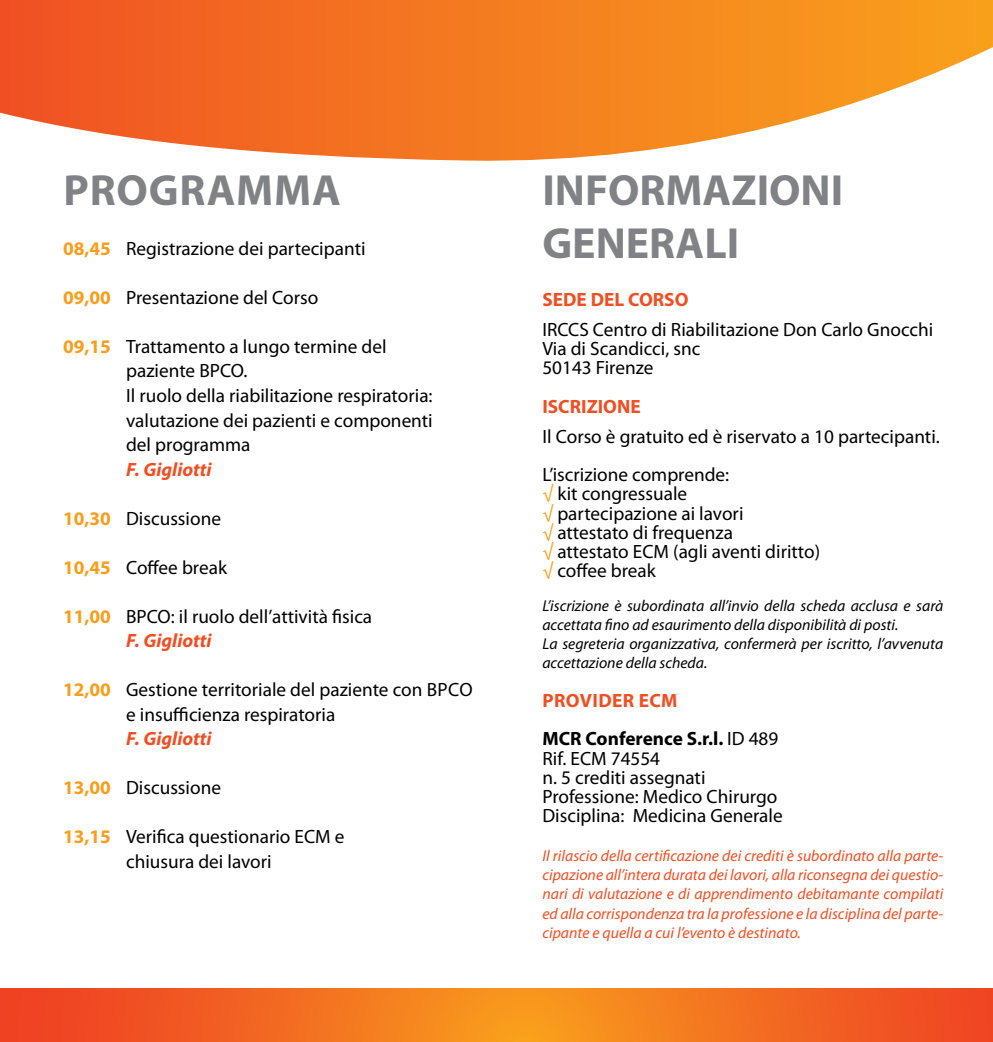
<style>
.page{position:relative;width:993px;height:1042px;background:#fff}
.page>*{position:absolute;margin:0;border:0;box-sizing:border-box;transform-origin:0 0}
.t1{font:700 43.75px/52.5px "Myriad Pro";color:#808285}
.t2{font:19.25px/19.2px "Myriad Pro";color:#000}
.t3{font:700 19.25px "Myriad Pro";color:#f04e23}
.t4{font:700 19.25px/38.5px "Myriad Pro";color:#000;text-align:center}
.t5{font:italic 700 19.25px "Myriad Pro";color:#f04e23}
.t6{font:italic 15.75px/19.2px "Myriad Pro";color:#f04e23;text-align:justify}
.t7{font:italic 15.75px/19.2px "Myriad Pro";color:#000}
.s1{font-weight:700;color:#f99d1c}
.s2{font-weight:700;font-style:italic;color:#f04e23}
.s3{color:#f99d1c}
.s4{color:#f04e23}
.s5{font-weight:400}
</style>
<div class="page">
<svg style="left:0;top:989px;width:992px;height:53px;background:#f26b20"></svg>
<svg style="left:0;top:0;width:992px;height:161px"></svg>
<h1 class="t1" style="left:63px;top:163px;width:32px">PROGRAMMA</h1>
<p class="t2" style="left:63px;top:239px;width:304px"><span class="s1">08,45</span> Registrazione dei partecipanti</p>
<p class="t2" style="left:63px;top:288px;width:257px"><span class="s1">09,00</span> Presentazione del Corso</p>
<p class="t2" style="left:126px;top:334px;width:308px;line-height:24.5px;text-indent:-63px"><span class="s1">09,15</span> Trattamento a lungo termine del paziente BPCO.<br>Il ruolo della riabilitazione respiratoria: valutazione dei pazienti e componenti del programma</p>
<p class="t5" style="left:126px;top:456px;width:87px">F. Gigliotti</p>
<p class="t2" style="left:63px;top:508px;width:159px"><span class="s1">10,30</span> Discussione</p>
<p class="t2" style="left:63px;top:557px;width:165px"><span class="s1">10,45</span> Coffee break</p>
<p class="t2" style="left:126px;top:603px;width:247px;line-height:24.5px;text-indent:-63px"><span class="s1">11,00</span> BPCO: il ruolo dell’attività fisica<br><span class="s2">F. Gigliotti</span></p>
<p class="t2" style="left:126px;top:677px;width:313px;line-height:24.5px;text-indent:-63px"><span class="s1">12,00</span> Gestione territoriale del paziente con bpco e insufficienza respiratoria</p>
<p class="t5" style="left:126px;top:726px;width:87px">F. Gigliotti</p>
<p class="t2" style="left:63px;top:777px;width:159px"><span class="s1">13,00</span> Discussione</p>
<p class="t2" style="left:63px;top:824px;width:283px;line-height:24.5px;text-align:center"><span class="s1">13,15</span> Verifica questionario ECM e chiusura dei lavori</p>
<h1 class="t1" style="left:542px;top:163px;width:302px">INFORMAZIONI<br>GENERALI</h1>
<p class="t3" style="left:542px;top:287px;width:147px">SEDE DEL CORSO</p>
<p class="t2" style="left:542px;top:319px;width:392px">IRCCS Centro di Riabilitazione Don Carlo Gnocchi<br>Via di Scandicci, snc<br>50143 Firenze</p>
<p class="t3" style="left:542px;top:394px;width:100px">ISCRIZIONE</p>
<p class="t2" style="left:542px;top:416px;width:399px;line-height:38.5px">Il Corso è gratuito ed è riservato a 10 partecipanti.<br>L’iscrizione comprende:</p>
<p class="t2" style="left:542px;top:484px;width:279px"><span class="s3">√</span> kit congressuale<br><span class="s3">√</span> partecipazione ai lavori<br><span class="s3">√</span> attestato di frequenza<br><span class="s3">√</span> attestato ECM (agli aventi diritto) <span class="s3">√</span> coffee break</p>
<p class="t7" style="left:542px;top:595px;width:402px">L’iscrizione è subordinata all’invio della scheda acclusa e sarà accettata fino ad esaurimento della disponibilità di posti.<br>La segreteria organizzativa, confermerà per iscritto, l’avvenuta accettazione della scheda.</p>
<p class="t3" style="left:542px;top:688px;width:24px">PROVIDER</p>
<p class="t4" style="left:542px;top:680px;width:237px"><span class="s4">ECM<br></span>MCR CONFERENCE S.R.L. <span class="s5">ID 489</span></p>
<p class="t2" style="left:542px;top:748px;width:242px">Rif. ECM 74554<br>n. 5 crediti assegnati<br>Professione: Medico Chirurgo<br>Disciplina: Medicina Generale</p>
<p class="t6" style="left:542px;top:846px;width:402px">Il rilascio della certificazione dei crediti è subordinato alla parte&shy;cipazione all’intera durata dei lavori, alla riconsegna dei questio&shy;nari di valutazione e di apprendimento debitamante compilati ed alla corrispondenza tra la professione e la disciplina del parte&shy;cipante e quella a cui l’evento è destinato.</p>
</div>
